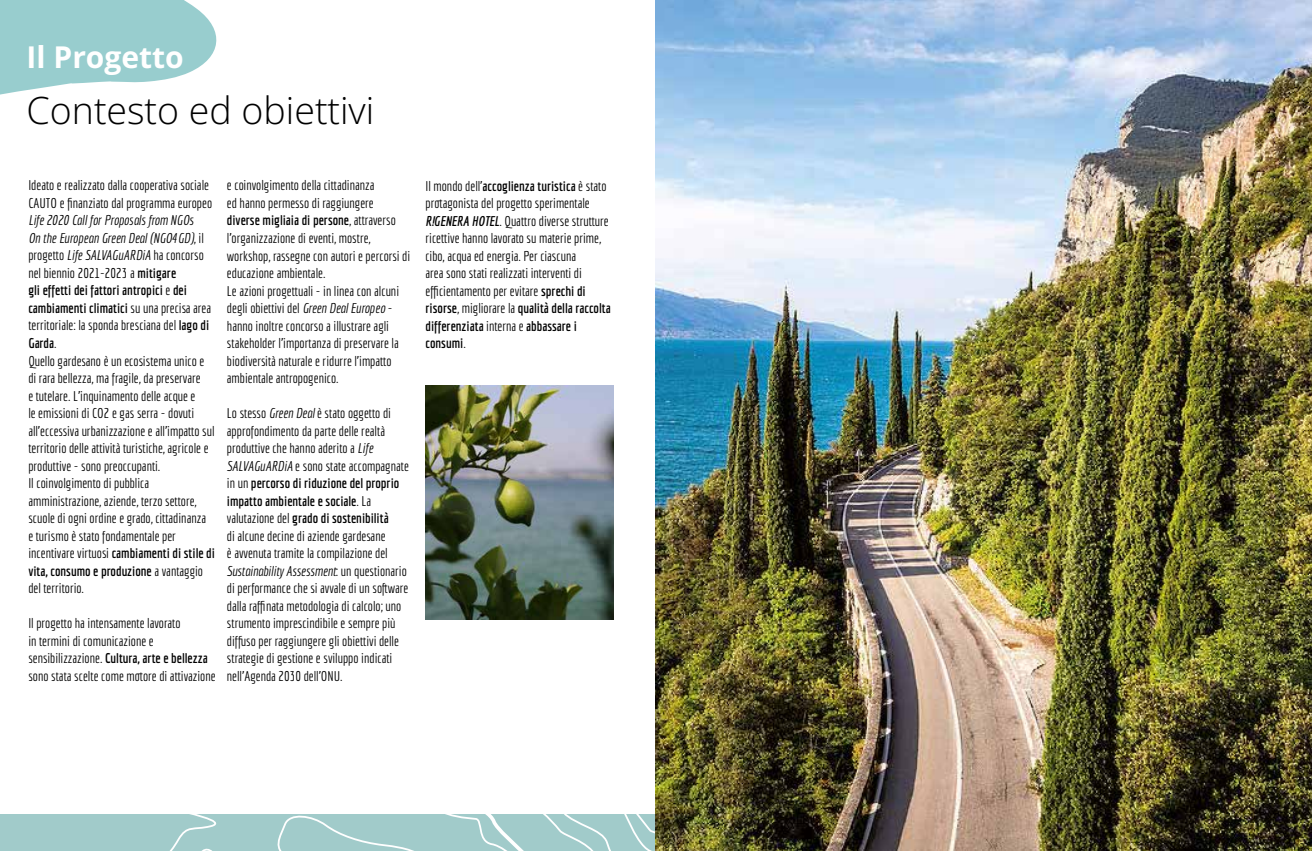
<style>
.page{position:relative;width:1312px;height:851px;background:#fff}
.page>*{position:absolute;margin:0;border:0;box-sizing:border-box;transform-origin:0 0}
.t1{font:300 37.5px "Open Sans";color:#000}
.t2{font:700 30px "Open Sans";color:#fff}
.t3{font:13.75px/17.5px "Economica";color:#000}
.s1{font-style:italic}
.s2{font-weight:700}
.s3{font-weight:700;font-style:italic}
</style>
<div class="page">
<div style="left:0;top:814px;width:656px;height:36px;background:#a1cbca"></div>
<svg style="left:0;top:0;width:217px;height:95px"></svg>
<img style="left:656px;top:0;width:655px;height:850px">
<img style="left:425px;top:385px;width:188px;height:234px">
<h2 class="t2" style="left:27px;top:36px;width:159px">Il Progetto</h2>
<h1 class="t1" style="left:27px;top:84px;width:349px">Contesto ed obiettivi</h1>
<p class="t3" style="left:28px;top:176px;width:185px">Ideato e realizzato dalla cooperativa sociale<br>CAUTO e finanziato dal programma europeo</p>
<p class="t3" style="left:28px;top:211px;width:188px"><span class="s1">Life 2020 Call for Proposals from NGOs<br>On the European Green Deal (NGO4GD)</span>, il progetto <span class="s1">Life SALVAGuARDiA</span> ha concorso nel biennio 2021-2023 a <span class="s2">mitigare<br>gli effetti dei fattori antropici</span> e <span class="s2">dei cambiamenti climatici</span> su una precisa area territoriale: la sponda bresciana del <span class="s2">lago di Garda</span>.<br>Quello gardesano è un ecosistema unico e di rara bellezza, ma fragile, da preservare<br>e tutelare. L’inquinamento delle acque e<br>le emissioni di CO2 e gas serra - dovuti all’eccessiva urbanizzazione e all’impatto sul territorio delle attività turistiche, agricole e produttive - sono preoccupanti.<br>Il coinvolgimento di pubblica amministrazione, aziende, terzo settore, scuole di ogni ordine e grado, cittadinanza<br>e turismo è stato fondamentale per incentivare virtuosi <span class="s2">cambiamenti di stile di vita, consumo e produzione</span> a vantaggio del territorio.</p>
<p class="t3" style="left:28px;top:614px;width:189px">Il progetto ha intensamente lavorato<br>in termini di comunicazione e sensibilizzazione. <span class="s2">Cultura, arte e bellezza </span>sono stata scelte come motore di attivazione</p>
<p class="t3" style="left:227px;top:177px;width:185px">e coinvolgimento della cittadinanza<br>ed hanno permesso di raggiungere <span class="s2">diverse migliaia di persone</span>, attraverso l’organizzazione di eventi, mostre, workshop, rassegne con autori e percorsi di educazione ambientale.<br>Le azioni progettuali - in linea con alcuni degli obiettivi del <span class="s1">Green Deal Europeo</span> - hanno inoltre concorso a illustrare agli stakeholder l’importanza di preservare la biodiversità naturale e ridurre l’impatto ambientale antropogenico.</p>
<p class="t3" style="left:227px;top:404px;width:183px">Lo stesso <span class="s1">Green Deal</span> è stato oggetto di approfondimento da parte delle realtà produttive che hanno aderito a <span class="s1">Life SALVAGuARDiA</span> e sono state accompagnate in un <span class="s2">percorso di riduzione del proprio impatto ambientale e sociale</span>. La valutazione del <span class="s2">grado di sostenibilità<br></span>di alcune decine di aziende gardesane<br>è avvenuta tramite la compilazione del <span class="s1">Sustainability Assessment</span>: un questionario di performance che si avvale di un software dalla raffinata metodologia di calcolo; uno strumento imprescindibile e sempre più diffuso per raggiungere gli obiettivi delle strategie di gestione e sviluppo indicati nell’Agenda 2030 dell’ONU.</p>
<p class="t3" style="left:425px;top:177px;width:187px">Il mondo dell’<span class="s2">accoglienza turistica</span> è stato protagonista del progetto sperimentale <span class="s3">R!GENERA HOTEL</span>. Quattro diverse strutture ricettive hanno lavorato su materie prime, cibo, acqua ed energia. Per ciascuna<br>area sono stati realizzati interventi di efficientamento per evitare <span class="s2">sprechi di risorse</span>, migliorare la <span class="s2">qualità della raccolta differenziata</span> interna e <span class="s2">abbassare i consumi</span>.</p>
</div>
